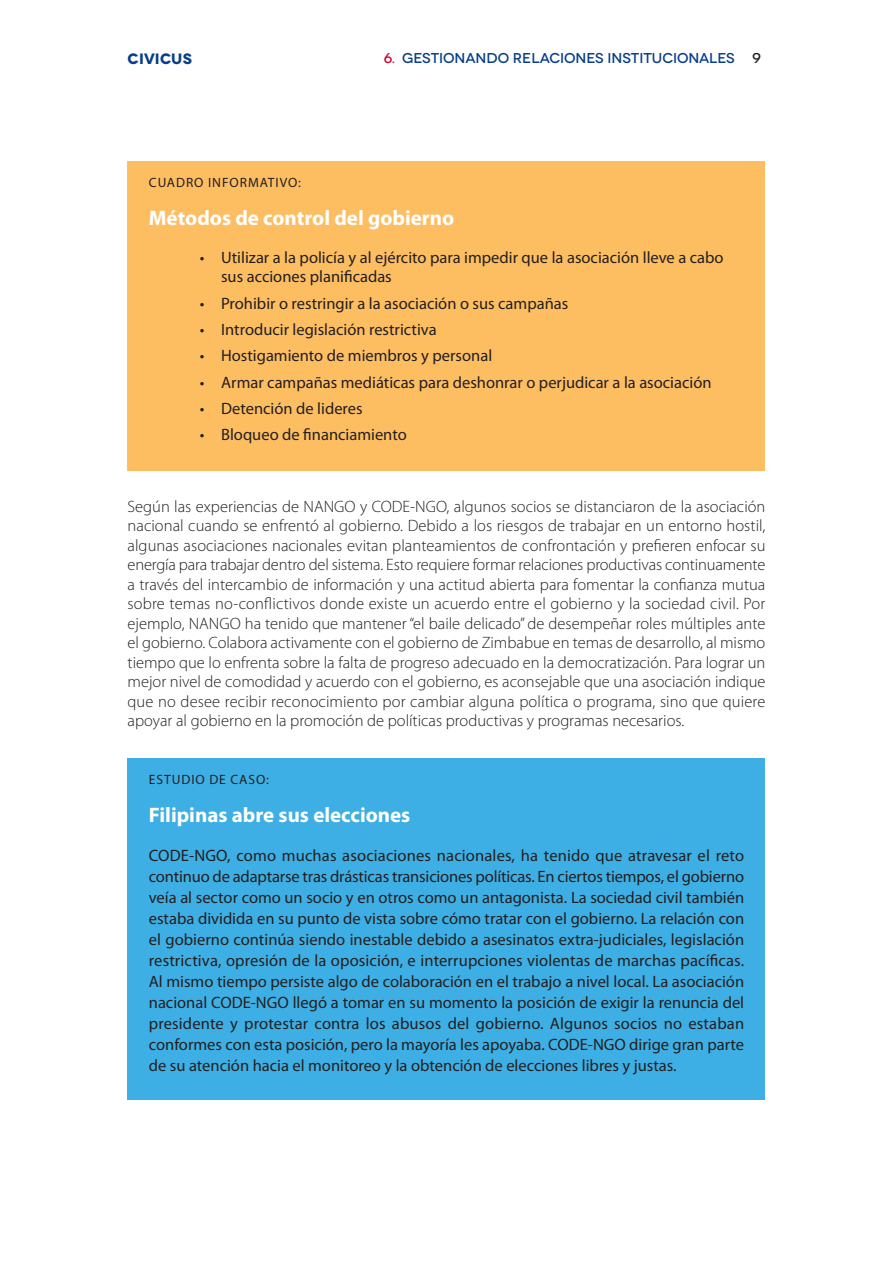
<style>
.page{position:relative;width:893px;height:1263px;background:#fff}
.page>*{position:absolute;margin:0;border:0;box-sizing:border-box;transform-origin:0 0}
.t1{font:700 21px "Myriad Pro";color:#fff}
.t2{font:16.5px/21px "Myriad Pro";color:#231f20}
.t3{font:300 16.5px/19.5px "Myriad Pro";color:#231f20;text-align:justify}
.t4{font:700 15px "Novecentowide";letter-spacing:.01em;color:#083e89}
.t5{font:500 14.25px "Novecentowide";letter-spacing:-.005em;color:#083e89}
.t6{font:500 14.25px "Novecentowide";color:#231f20}
.t7{font:13.5px "Myriad Pro";letter-spacing:.07em;color:#231f20}
.s1{color:#c40c37}
</style>
<div class="page">
<div style="left:128px;top:162px;width:637px;height:309px;background:#fdbe62"></div>
<div style="left:128px;top:759px;width:637px;height:341px;background:#3eafe4"></div>
<p class="t4" style="left:128px;top:50px;width:66px">CIVICUS</p>
<p class="t5" style="left:384px;top:50px;width:352px"><span class="s1">6.</span> GESTIONANDO RELACIONES INSTITUCIONALES</p>
<p class="t6" style="left:753px;top:50px;width:10px">9</p>
<p class="t7" style="left:149px;top:177px;width:154px">CUADRO INFORMATIVO:</p>
<p class="t1" style="left:149px;top:210px;width:307px">Métodos de control del gobierno</p>
<p class="t2" style="left:221px;top:249px;width:504px;line-height:19.5px;text-indent:-21px">• Utilizar a la policía y al ejército para impedir que la asociación lleve a cabo sus acciones planificadas</p>
<p class="t2" style="left:200px;top:294px;width:370px">• Prohibir o restringir a la asociación o sus campañas</p>
<p class="t2" style="left:200px;top:320px;width:238px">• Introducir legislación restrictiva</p>
<p class="t2" style="left:200px;top:346px;width:294px">• Hostigamiento de miembros y personal</p>
<p class="t2" style="left:200px;top:373px;width:513px">• Armar campañas mediáticas para deshonrar o perjudicar a la asociación</p>
<p class="t2" style="left:200px;top:399px;width:164px">• Detención de lideres</p>
<p class="t2" style="left:200px;top:425px;width:208px">• Bloqueo de financiamiento</p>
<p class="t3" style="left:128px;top:497px;width:639px">Según las experiencias de NANGO y CODE-NGO, algunos socios se distanciaron de la asociación nacional cuando se enfrentó al gobierno. Debido a los riesgos de trabajar en un entorno hostil, algunas asociaciones nacionales evitan planteamientos de confrontación y prefieren enfocar su energía para trabajar dentro del sistema. Esto requiere formar relaciones productivas continuamente a través del intercambio de información y una actitud abierta para fomentar la confianza mutua sobre temas no-conflictivos donde existe un acuerdo entre el gobierno y la sociedad civil. Por ejemplo, NANGO ha tenido que mantener “el baile delicado” de desempeñar roles múltiples ante el gobierno. Colabora activamente con el gobierno de Zimbabue en temas de desarrollo, al mismo tiempo que lo enfrenta sobre la falta de progreso adecuado en la democratización. Para lograr un mejor nivel de comodidad y acuerdo con el gobierno, es aconsejable que una asociación indique que no desee recibir reconocimiento por cambiar alguna política o programa, sino que quiere apoyar al gobierno en la promoción de políticas productivas y programas necesarios.</p>
<p class="t7" style="left:149px;top:774px;width:122px">ESTUDIO DE CASO:</p>
<p class="t1" style="left:149px;top:807px;width:263px">Filipinas abre sus elecciones</p>
<p class="t2" style="left:149px;top:847px;width:597px;text-align:justify">CODE-NGO, como muchas asociaciones nacionales, ha tenido que atravesar el reto continuo de adaptarse tras drásticas transiciones políticas. En ciertos tiempos, el gobierno veía al sector como un socio y en otros como un antagonista. La sociedad civil también estaba dividida en su punto de vista sobre cómo tratar con el gobierno. La relación con el gobierno continúa siendo inestable debido a asesinatos extra-judiciales, legislación restrictiva, opresión de la oposición, e interrupciones violentas de marchas pacíficas.<br>Al mismo tiempo persiste algo de colaboración en el trabajo a nivel local. La asociación nacional CODE-NGO llegó a tomar en su momento la posición de exigir la renuncia del presidente y protestar contra los abusos del gobierno. Algunos socios no estaban conformes con esta posición, pero la mayoría les apoyaba. CODE-NGO dirige gran parte de su atención hacia el monitoreo y la obtención de elecciones libres y justas.</p>
</div>
